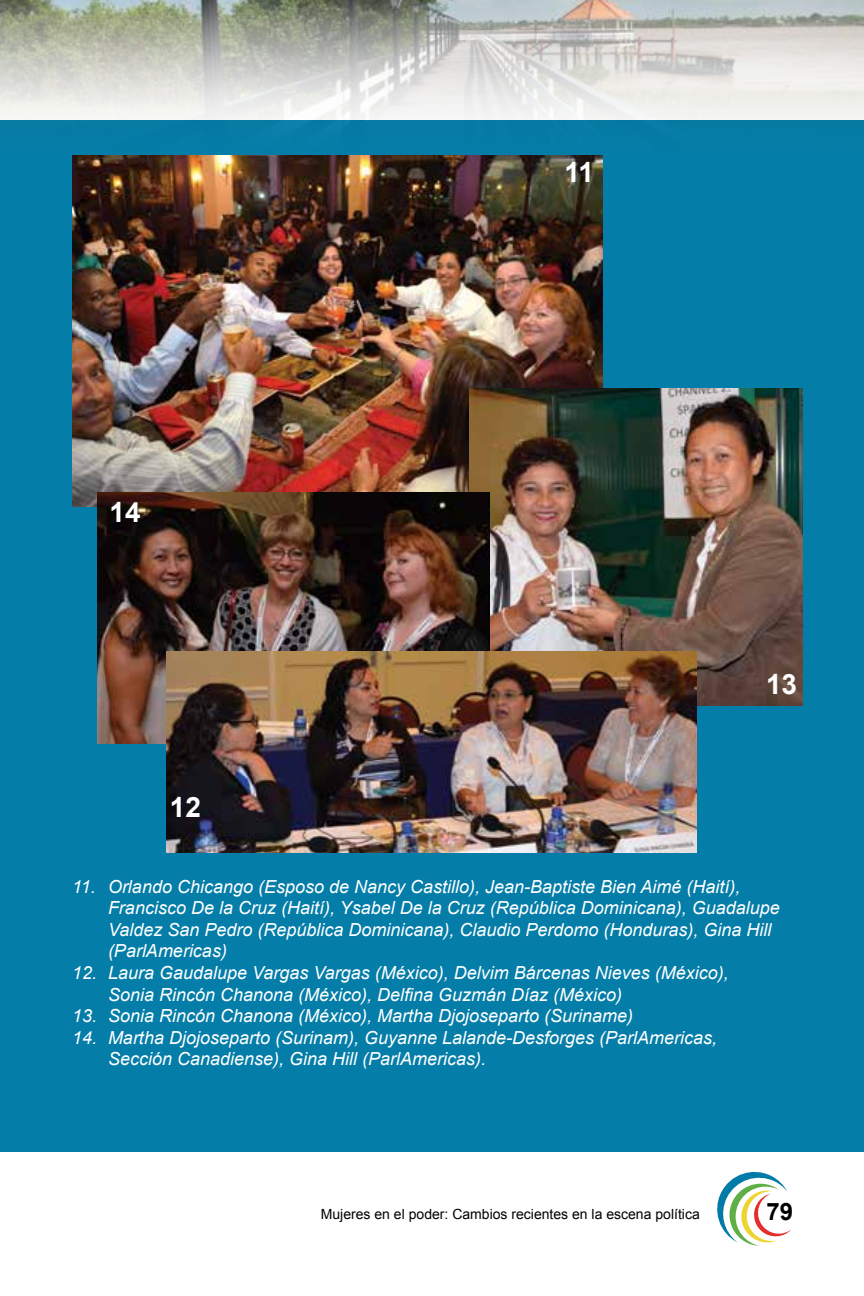
<style>
.page{position:relative;width:864px;height:1296px;background:#fff}
.page>*{position:absolute;margin:0;border:0;box-sizing:border-box;transform-origin:0 0}
.t1{font:700 28px "Arial";color:#fff}
.t2{font:700 24px "Arial";color:#000}
.t3{font:italic 18px/21.6px "Arial";color:#fff}
.t4{font:14px "Arial";color:#000}
</style>
<div class="page">
<div style="left:0;top:120px;width:864px;height:1032px;background:#047da8"></div>
<svg style="left:717px;top:1171px;width:75px;height:75px"></svg>
<img style="left:0;top:0;width:864px;height:121px">
<img style="left:72px;top:156px;width:530px;height:351px">
<img style="left:469px;top:389px;width:334px;height:317px">
<img style="left:98px;top:492px;width:392px;height:251px">
<img style="left:166px;top:651px;width:531px;height:202px">
<h1 class="t1" style="left:109px;top:493px;width:33px">14</h1>
<h1 class="t1" style="left:170px;top:789px;width:33px">12</h1>
<h1 class="t1" style="left:564px;top:154px;width:31px">11</h1>
<h1 class="t1" style="left:766px;top:666px;width:33px">13</h1>
<p class="t3" style="left:108px;top:876px;width:673px;text-indent:-36px">11. Orlando Chicango (Esposo de Nancy Castillo), Jean-Baptiste Bien Aimé (Haití), Francisco De la Cruz (Haití), Ysabel De la Cruz (República Dominicana), Guadalupe Valdez San Pedro (República Dominicana), Claudio Perdomo (Honduras), Gina Hill (ParlAmericas)</p>
<p class="t3" style="left:108px;top:962px;width:622px;text-indent:-36px">12. Laura Gaudalupe Vargas Vargas (México), Delvim Bárcenas Nieves (México),<br>Sonia Rincón Chanona (México), Delfina Guzmán Díaz (México)</p>
<p class="t3" style="left:72px;top:1005px;width:563px">13. Sonia Rincón Chanona (México), Martha Djojoseparto (Suriname)</p>
<p class="t3" style="left:108px;top:1027px;width:611px;text-indent:-36px">14. Martha Djojoseparto (Surinam), Guyanne Lalande-Desforges (ParlAmericas,<br>Sección Canadiense), Gina Hill (ParlAmericas).</p>
<p class="t4" style="left:321px;top:1205px;width:380px">Mujeres en el poder: Cambios recientes en la escena política</p>
<h2 class="t2" style="left:767px;top:1196px;width:28px">79</h2>
</div>
